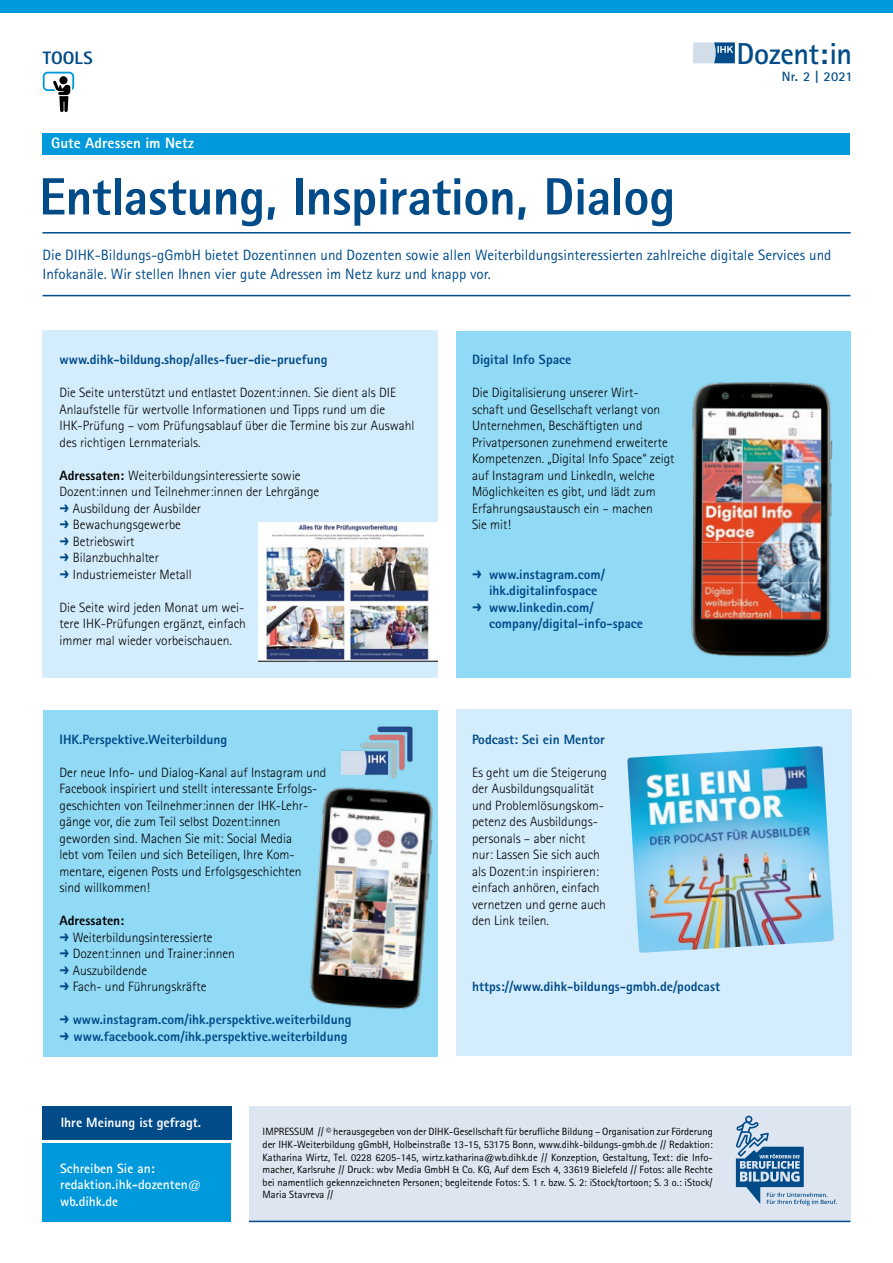
<style>
.page{position:relative;width:893px;height:1263px;background:#fff}
.page>*{position:absolute;margin:0;border:0;box-sizing:border-box;transform-origin:0 0}
.t1{font:800 52.5px "Rotis Sans Serif";letter-spacing:-.01em;color:#004b88}
.t2{font:700 30.3px "Rotis Sans Serif";letter-spacing:-.015em;color:#004b88}
.t3{font:800 18px "Rotis Sans Serif";letter-spacing:.005em;color:#004b88}
.t4{font:15px/19.5px "Rotis Sans Serif";color:#004b88}
.t5{font:800 15px "Rotis Sans Serif";letter-spacing:.01em;color:#fff}
.t6{font:300 13.5px/16.5px "Rotis Sans Serif";color:#000}
.t7{font:800 13.5px/16.5px "Rotis Sans Serif";color:#004b88}
.t8{font:700 13.5px/16.5px "Rotis Sans Serif";color:#fff}
.t9{font:800 13.5px "Rotis Sans Serif";color:#fff}
.t10{font:700 13.5px "Rotis Sans Serif";letter-spacing:.02em;color:#004b88}
.t11{font:10.5px/12.6px "Rotis Sans Serif";color:#000;text-align:justify}
.s1{font-weight:800}
.s2{font-family:"Zine Sans Dis X Bold Roman Exp";font-weight:400;color:#004b88}
.s3{font-family:"Zine Sans Dis X Bold Roman Exp";font-weight:400}
</style>
<div class="page">
<div style="left:0;top:0;width:893px;height:13px;background:#0099db"></div>
<svg style="left:693px;top:42px;width:42px;height:21px"></svg>
<div style="left:249px;top:1107px;width:601px;height:115px;background:#dde5f0"></div>
<hr style="left:249px;top:1221px;width:601px;height:1px;background:#004b88">
<div style="left:43px;top:72px;width:31px;height:19px;border:2px solid #0099db;border-radius:4px"></div>
<div style="left:59px;top:76px;width:9px;height:8px;background:#000;border-radius:50%"></div>
<svg style="left:53px;top:81px;width:19px;height:31px"></svg>
<div style="left:42px;top:1107px;width:189px;height:33px;background:#004b88"></div>
<div style="left:42px;top:1143px;width:189px;height:79px;background:#0099db"></div>
<svg style="left:736px;top:1116px;width:101px;height:89px"></svg>
<div style="left:456px;top:710px;width:395px;height:346px;background:#d4edfc"></div>
<div style="left:43px;top:710px;width:394px;height:346px;background:#91daf6"></div>
<div style="left:43px;top:330px;width:395px;height:348px;background:#d4edfc"></div>
<div style="left:456px;top:331px;width:394px;height:347px;background:#91daf6"></div>
<div style="left:43px;top:133px;width:807px;height:22px;background:#0099db"></div>
<hr style="left:42px;top:232px;width:809px;height:2px;background:#004b88">
<hr style="left:43px;top:295px;width:807px;height:1px;background:#004b88">
<img style="left:259px;top:522px;width:179px;height:139px">
<img style="left:627px;top:746px;width:207px;height:207px">
<img style="left:691px;top:382px;width:142px;height:275px">
<img style="left:310px;top:776px;width:128px;height:244px">
<img style="left:341px;top:726px;width:89px;height:60px">
<h3 class="t3" style="left:43px;top:46px;width:51px">TOOLS</h3>
<h2 class="t2" style="left:736px;top:34px;width:117px">Dozent:in</h2>
<p class="t10" style="left:782px;top:68px;width:73px">Nr. 2 | 2021</p>
<p class="t5" style="left:51px;top:134px;width:145px">Gute Adressen im Netz</p>
<h1 class="t1" style="left:39px;top:163px;width:638px">Entlastung, Inspiration, Dialog</h1>
<p class="t4" style="left:43px;top:245px;width:790px">Die DIHK-Bildungs-gGmbH bietet Dozentinnen und Dozenten sowie allen Weiterbildungsinteressierten zahlreiche digitale Services und<br>Infokanäle. Wir stellen Ihnen vier gute Adressen im Netz kurz und knapp vor.</p>
<p class="t7" style="left:60px;top:351px;width:270px">www.dihk-bildung.shop/alles-fuer-die-pruefung</p>
<p class="t6" style="left:60px;top:384px;width:356px">Die Seite unterstützt und entlastet Dozent:innen. Sie dient als DIE Anlaufstelle für wertvolle Informationen und Tipps rund um die IHK-Prüfung – vom Prüfungsablauf über die Termine bis zur Auswahl des richtigen Lernmaterials.</p>
<p class="t6" style="left:60px;top:467px;width:261px"><span class="s1">Adressaten:</span> Weiterbildungsinteressierte sowie<br>Dozent:innen und Teilnehmer:innen der Lehrgänge <span class="s2">p</span> Ausbildung der Ausbilder<br><span class="s2">p</span> Bewachungsgewerbe<br><span class="s2">p</span> Betriebswirt<br><span class="s2">p</span> Bilanzbuchhalter<br><span class="s2">p</span> Industriemeister Metall</p>
<p class="t6" style="left:60px;top:599px;width:188px;text-align:justify">Die Seite wird jeden Monat um wei&shy;tere IHK-Prüfungen ergänzt, einfach immer mal wieder vorbeischauen.</p>
<p class="t7" style="left:60px;top:731px;width:169px">IHK.Perspektive.Weiterbildung</p>
<p class="t6" style="left:60px;top:764px;width:268px">Der neue Info- und Dialog-Kanal auf Instagram und Facebook inspiriert und stellt interessante Erfolgs&shy;geschichten von Teilnehmer:innen der IHK-Lehr&shy;gänge vor, die zum Teil selbst Dozent:innen geworden sind. Machen Sie mit: Social Media<br>lebt vom Teilen und sich Beteiligen, Ihre Kom&shy;mentare, eigenen Posts und Erfolgsgeschichten sind willkommen!</p>
<p class="t6" style="left:60px;top:912px;width:177px"><span class="s1">Adressaten:<br></span><span class="s2">p</span> Weiterbildungsinteressierte<br><span class="s2">p</span> Dozent:innen und Trainer:innen <span class="s2">p</span> Auszubildende<br><span class="s2">p</span> Fach- und Führungskräfte</p>
<p class="t7" style="left:60px;top:1011px;width:293px"><span class="s3">p</span> www.instagram.com/ihk.perspektive.weiterbildung <span class="s3">p</span> www.facebook.com/ihk.perspektive.weiterbildung</p>
<p class="t7" style="left:472px;top:351px;width:101px">Digital Info Space</p>
<p class="t6" style="left:472px;top:384px;width:204px">Die Digitalisierung unserer Wirt-<br>schaft und Gesellschaft verlangt von Unternehmen, Beschäftigten und Privatpersonen zunehmend erweiterte Kompetenzen. „Digital Info Space“ zeigt auf Instagram und LinkedIn, welche Möglichkeiten es gibt, und lädt zum Erfahrungsaustausch ein – machen<br>Sie mit!</p>
<p class="t7" style="left:472px;top:566px;width:134px"><span class="s3">p</span> www.instagram.com/</p>
<p class="t7" style="left:489px;top:582px;width:110px">ihk.digitalinfospace</p>
<p class="t7" style="left:472px;top:599px;width:123px"><span class="s3">p</span> www.linkedin.com/</p>
<p class="t7" style="left:489px;top:615px;width:156px">company/digital-info-space</p>
<p class="t7" style="left:472px;top:731px;width:134px">Podcast: Sei ein Mentor</p>
<p class="t6" style="left:472px;top:764px;width:136px">Es geht um die Steigerung der Ausbildungsqualität und Problemlösungskom&shy;petenz des Ausbildungs&shy;personals – aber nicht nur: Lassen Sie sich auch als Dozent:in inspirieren: einfach anhören, einfach vernetzen und gerne auch den Link teilen.</p>
<p class="t7" style="left:472px;top:978px;width:249px">https://www.dihk-bildungs-gmbh.de/podcast</p>
<p class="t9" style="left:61px;top:1114px;width:142px">Ihre Meinung ist gefragt.</p>
<p class="t8" style="left:60px;top:1159px;width:143px">Schreiben Sie an: redaktion.ihk-dozenten@ wb.dihk.de</p>
<p class="t11" style="left:263px;top:1125px;width:452px">IMPRESSUM // © herausgegeben von der DIHK-Gesellschaft für berufliche Bildung – Organisation zur Förderung der IHK-Weiterbildung gGmbH, Holbeinstraße 13-15, 53175 Bonn, www.dihk-bildungs-gmbh.de // Redaktion:<br>Katharina Wirtz, Tel. 0228 6205-145, wirtz.katharina@wb.dihk.de // Konzeption, Gestaltung, Text: die Info&shy;macher, Karlsruhe // Druck: wbv Media GmbH &amp; Co. KG, Auf dem Esch 4, 33619 Bielefeld // Fotos: alle Rechte bei namentlich gekennzeichneten Personen; begleitende Fotos: S. 1 r. bzw. S. 2: iStock/tortoon; S. 3 o.: iStock/ Maria Stavreva //</p>
</div>
